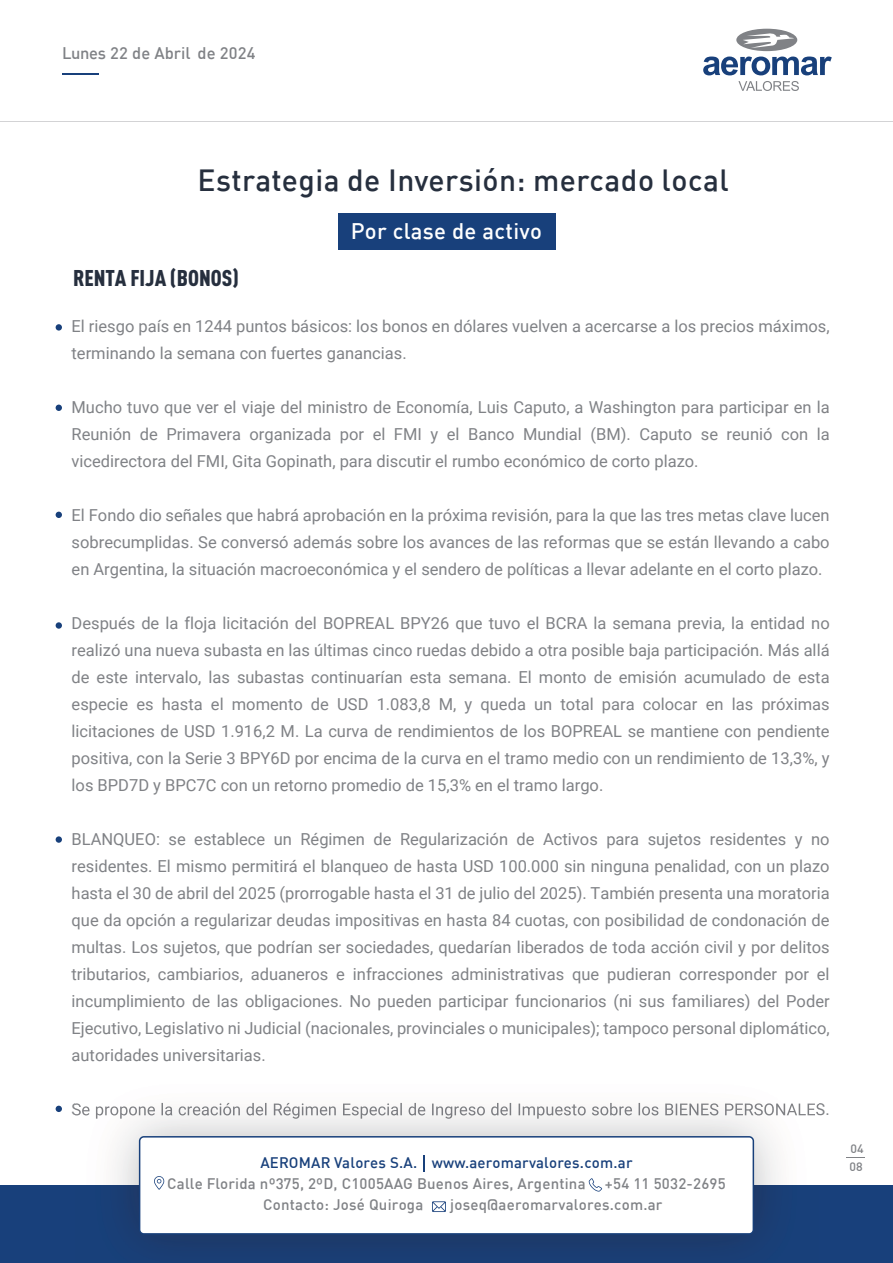
<style>
.page{position:relative;width:893px;height:1263px;background:#fff}
.page>*{position:absolute;margin:0;border:0;box-sizing:border-box;transform-origin:0 0}
.t1{font:500 30px "DIN";letter-spacing:.015em;color:#262f3e}
.t2{font:900 condensed 22.5px "DIN Pro";color:#262f3e}
.t3{font:500 22.05px "DIN";letter-spacing:.015em;color:#fff}
.t4{font:16.5px/27px "Roboto";color:#808286;text-align:justify}
.t5{font:500 16.5px "DIN";color:#808286}
.t6{font:500 15px "DIN";letter-spacing:.015em;color:#808286}
.t7{font:500 15px "DIN";letter-spacing:.015em;color:#18407b}
.t8{font:500 12px "DIN";color:#808286}
</style>
<div class="page">
<div style="left:338px;top:213px;width:217px;height:36px;background:#18407b"></div>
<svg style="left:56px;top:512px;width:6px;height:6px"></svg>
<div style="left:56px;top:622px;width:6px;height:7px;background:#18407b;border-radius:50%"></div>
<svg style="left:56px;top:1106px;width:6px;height:6px"></svg>
<div style="left:56px;top:836px;width:6px;height:7px;background:#18407b;border-radius:50%"></div>
<svg style="left:56px;top:405px;width:6px;height:6px"></svg>
<div style="left:56px;top:324px;width:6px;height:7px;background:#18407b;border-radius:50%"></div>
<hr style="left:0;top:121px;width:893px;height:1px;background:#d3d3d5">
<svg style="left:703px;top:57px;width:129px;height:18px"></svg>
<svg style="left:738px;top:81px;width:61px;height:10px"></svg>
<div style="left:736px;top:29px;width:61px;height:22px;background:#808286;border-radius:50%"></div>
<svg style="left:743px;top:33px;width:51px;height:15px"></svg>
<hr style="left:62px;top:73px;width:37px;height:2px;background:#18407b">
<div style="left:0;top:1185px;width:893px;height:78px;background:#18407b"></div>
<img style="left:75px;top:1103px;width:743px;height:16px">
<svg style="left:139px;top:1136px;width:615px;height:98px"></svg>
<svg style="left:424px;top:1155px;width:1px;height:17px"></svg>
<svg style="left:432px;top:1201px;width:14px;height:11px"></svg>
<svg style="left:589px;top:1178px;width:13px;height:13px"></svg>
<svg style="left:154px;top:1176px;width:10px;height:14px"></svg>
<svg style="left:846px;top:1157px;width:19px;height:1px"></svg>
<p class="t5" style="left:62px;top:43px;width:195px">Lunes 22 de Abril de 2024</p>
<h1 class="t1" style="left:198px;top:161px;width:533px">Estrategia de Inversión: mercado local</h1>
<h3 class="t3" style="left:351px;top:216px;width:193px">Por clase de activo</h3>
<h2 class="t2" style="left:73px;top:261px;width:167px">RENTA FIJA (BONOS)</h2>
<p class="t4" style="left:72px;top:312px;width:760px">El riesgo país en 1244 puntos básicos: los bonos en dólares vuelven a acercarse a los precios máximos, terminando la semana con fuertes ganancias.</p>
<p class="t4" style="left:72px;top:393px;width:760px">Mucho tuvo que ver el viaje del ministro de Economía, Luis Caputo, a Washington para participar en la Reunión de Primavera organizada por el FMI y el Banco Mundial (BM). Caputo se reunió con la vicedirectora del FMI, Gita Gopinath, para discutir el rumbo económico de corto plazo.</p>
<p class="t4" style="left:72px;top:501px;width:760px">El Fondo dio señales que habrá aprobación en la próxima revisión, para la que las tres metas clave lucen sobrecumplidas. Se conversó además sobre los avances de las reformas que se están llevando a cabo en Argentina, la situación macroeconómica y el sendero de políticas a llevar adelante en el corto plazo.</p>
<p class="t4" style="left:72px;top:609px;width:760px">Después de la floja licitación del BOPREAL BPY26 que tuvo el BCRA la semana previa, la entidad no realizó una nueva subasta en las últimas cinco ruedas debido a otra posible baja participación. Más allá de este intervalo, las subastas continuarían esta semana. El monto de emisión acumulado de esta especie es hasta el momento de USD 1.083,8 M, y queda un total para colocar en las próximas licitaciones de USD 1.916,2 M. La curva de rendimientos de los BOPREAL se mantiene con pendiente positiva, con la Serie 3 BPY6D por encima de la curva en el tramo medio con un rendimiento de 13,3%, y los BPD7D y BPC7C con un retorno promedio de 15,3% en el tramo largo.</p>
<p class="t4" style="left:72px;top:825px;width:760px">BLANQUEO: se establece un Régimen de Regularización de Activos para sujetos residentes y no residentes. El mismo permitirá el blanqueo de hasta USD 100.000 sin ninguna penalidad, con un plazo hasta el 30 de abril del 2025 (prorrogable hasta el 31 de julio del 2025). También presenta una moratoria que da opción a regularizar deudas impositivas en hasta 84 cuotas, con posibilidad de condonación de multas. Los sujetos, que podrían ser sociedades, quedarían liberados de toda acción civil y por delitos tributarios, cambiarios, aduaneros e infracciones administrativas que pudieran corresponder por el incumplimiento de las obligaciones. No pueden participar funcionarios (ni sus familiares) del Poder Ejecutivo, Legislativo ni Judicial (nacionales, provinciales o municipales); tampoco personal diplomático, autoridades universitarias.</p>
<p class="t8" style="left:850px;top:1141px;width:15px">04</p>
<p class="t7" style="left:260px;top:1153px;width:374px">AEROMAR Valores S.A. www.aeromarvalores.com.ar</p>
<p class="t8" style="left:849px;top:1159px;width:15px">08</p>
<p class="t6" style="left:167px;top:1174px;width:420px">Calle Florida nº375, 2ºD, C1005AAG Buenos Aires, Argentina</p>
<p class="t6" style="left:605px;top:1174px;width:122px">+54 11 5032-2695</p>
<p class="t6" style="left:263px;top:1195px;width:162px">Contacto: José Quiroga</p>
<p class="t6" style="left:450px;top:1195px;width:214px">joseq@aeromarvalores.com.ar</p>
</div>
